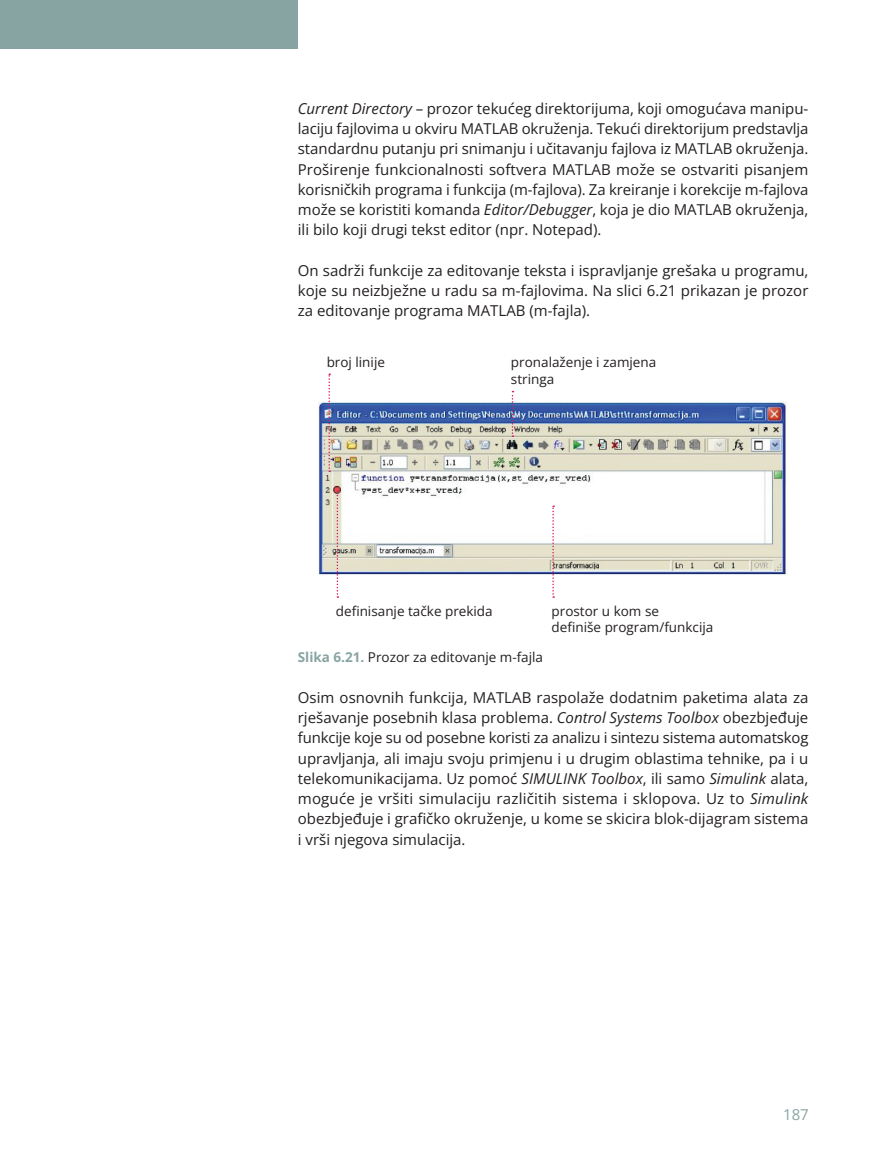
<style>
.page{position:relative;width:885px;height:1174px;background:#fff}
.page>*{position:absolute;margin:0;border:0;box-sizing:border-box;transform-origin:0 0}
.t1{font:15px/20.2px "Open Sans";color:#231f20;text-align:justify}
.t2{font:15px "Open Sans";color:#87a4a3}
.t3{font:13.5px/16.2px "Open Sans";color:#231f20}
.s1{font-style:italic}
.s2{font-weight:700;color:#87a4a3}
</style>
<div class="page">
<img style="left:318px;top:401px;width:469px;height:174px">
<svg style="left:328px;top:373px;width:2px;height:99px"></svg>
<svg style="left:511px;top:391px;width:2px;height:46px"></svg>
<svg style="left:552px;top:505px;width:2px;height:93px"></svg>
<svg style="left:336px;top:490px;width:2px;height:108px"></svg>
<div style="left:0;top:0;width:298px;height:49px;background:#87a4a3"></div>
<p class="t1" style="left:298px;top:98px;width:512px"><span class="s1">Current Directory</span> – prozor tekućeg direktorijuma, koji omogućava manipu&shy;laciju fajlovima u okviru MATLAB okruženja. Tekući direktorijum predstavlja standardnu putanju pri snimanju i učitavanju fajlova iz MATLAB okruženja.<br>Proširenje funkcionalnosti softvera MATLAB može se ostvariti pisanjem korisničkih programa i funkcija (m-fajlova). Za kreiranje i korekcije m-fajlova može se koristiti komanda <span class="s1">Editor/Debugger</span>, koja je dio MATLAB okruženja, ili bilo koji drugi tekst editor (npr. Notepad).</p>
<p class="t1" style="left:298px;top:260px;width:512px">On sadrži funkcije za editovanje teksta i ispravljanje grešaka u programu, koje su neizbježne u radu sa m-fajlovima. Na slici 6.21 prikazan je prozor za editovanje programa MATLAB (m-fajla).</p>
<p class="t3" style="left:326px;top:354px;width:60px">broj linije</p>
<p class="t3" style="left:511px;top:354px;width:147px">pronalaženje i zamjena stringa</p>
<p class="t3" style="left:336px;top:602px;width:158px">definisanje tačke prekida</p>
<p class="t3" style="left:551px;top:602px;width:163px">prostor u kom se<br>definiše program/funkcija</p>
<p class="t3" style="left:298px;top:649px;width:247px"><span class="s2">Slika 6.21.</span> Prozor za editovanje m-fajla</p>
<p class="t1" style="left:298px;top:687px;width:512px">Osim osnovnih funkcija, MATLAB raspolaže dodatnim paketima alata za rješavanje posebnih klasa problema. <span class="s1">Control Systems Toolbox</span> obezbjeđuje funkcije koje su od posebne koristi za analizu i sintezu sistema automatskog upravljanja, ali imaju svoju primjenu i u drugim oblastima tehnike, pa i u telekomunikacijama. Uz pomoć <span class="s1">SIMULINK Toolbox</span>, ili samo <span class="s1">Simulink</span> alata, moguće je vršiti simulaciju različitih sistema i sklopova. Uz to <span class="s1">Simulink </span>obezbjeđuje i grafičko okruženje, u kome se skicira blok-dijagram sistema i vrši njegova simulacija.</p>
<p class="t2" style="left:783px;top:1104px;width:27px">187</p>
</div>
